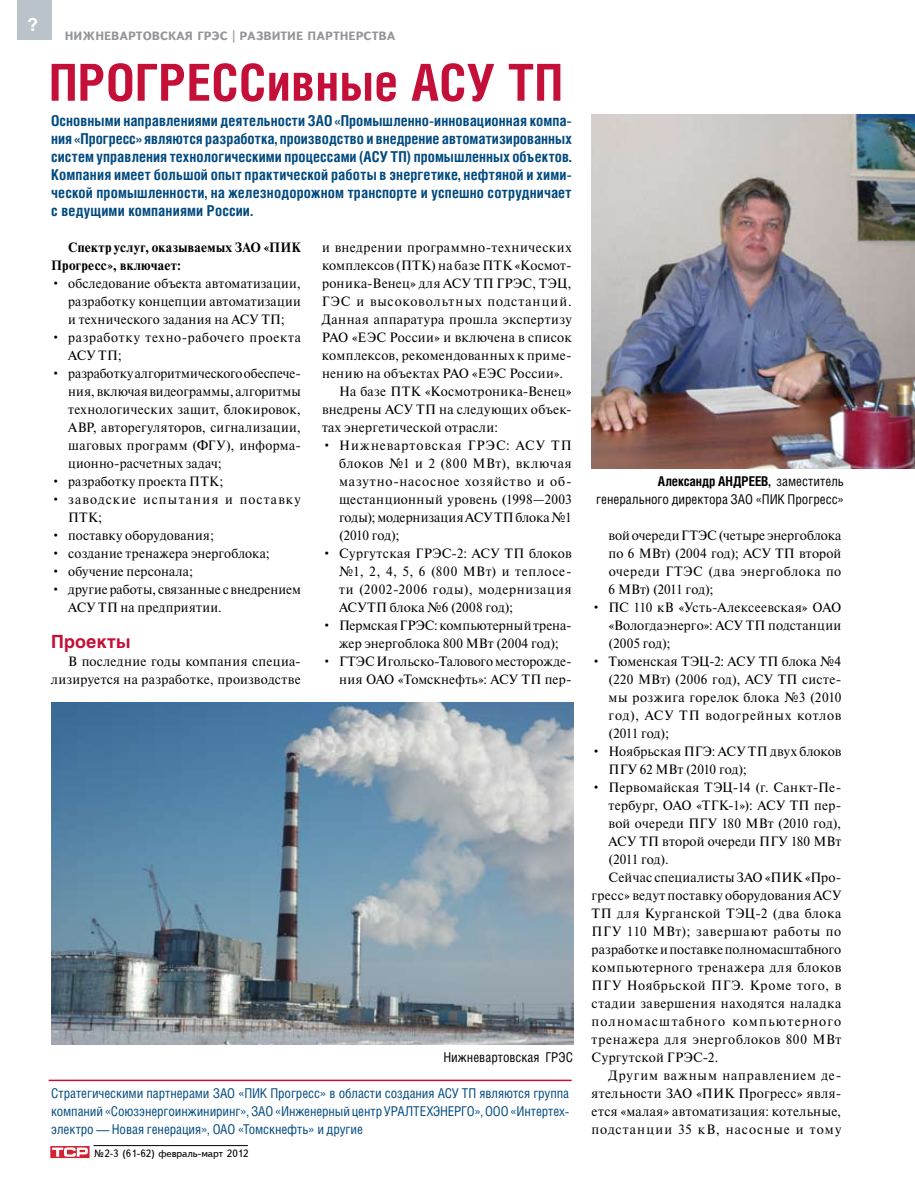
<style>
.page{position:relative;width:915px;height:1191px;background:#fff}
.page>*{position:absolute;margin:0;border:0;box-sizing:border-box;transform-origin:0 0}
.t1{font:700 51px "Helios Cond";letter-spacing:.01em;color:#c41039}
.t2{font:700 18px "Helios";letter-spacing:.01em;color:#c41039}
.t3{font:700 18px "Helios";color:#fff}
.t4{font:700 15px/18px "Helios Cond";letter-spacing:.01em;color:#004a80;text-align:justify}
.t5{font:13.5px/18px "Newton C";letter-spacing:.025em;color:#000;text-align:justify}
.t6{font:13.5px/18px "Helios Cond";letter-spacing:-.005em;color:#004a80;text-align:justify}
.t7{font:13.5px/18px "Newton C";letter-spacing:.005em;color:#000}
.t8{font:13.5px "Newton C";letter-spacing:.045em;color:#000}
.t9{font:13.5px/18px "Helios Cond";color:#000;text-align:right}
.t10{font:700 13.5px/18px "Newton C";letter-spacing:.025em;color:#000}
.t11{font:13.5px/18px "Newton C";letter-spacing:.055em;color:#000}
.t12{font:13.5px/18px "Newton C";letter-spacing:.095em;color:#000}
.t13{font:13.5px "Newton C";letter-spacing:.09em;color:#000}
.t14{font:13.5px "Newton C";letter-spacing:.07em;color:#000}
.t15{font:13.5px "Newton C";letter-spacing:.06em;color:#000}
.t16{font:13.5px "Newton C";letter-spacing:.08em;color:#000}
.t17{font:13.5px "Newton C";letter-spacing:.065em;color:#000}
.t18{font:700 12px "Text";color:#939598}
.t19{font:10.5px "Text";color:#000}
.s1{font-weight:700}
</style>
<div class="page">
<div style="left:17px;top:0;width:34px;height:40px;background:#bac3c9"></div>
<svg style="left:50px;top:1146px;width:39px;height:12px"></svg>
<hr style="left:93px;top:1145px;width:155px;height:1px;background:#000">
<img style="left:591px;top:115px;width:323px;height:353px">
<img style="left:51px;top:702px;width:522px;height:342px">
<hr style="left:49px;top:1079px;width:522px;height:2px;background:#c41039">
<h2 class="t3" style="left:27px;top:14px;width:13px">?</h2>
<p class="t18" style="left:65px;top:28px;width:332px">Нижн евартовская ГРЭС | Развитие партн ерства</p>
<h1 class="t1" style="left:49px;top:52px;width:515px">ПРОГРЕССивные АСУ ТП</h1>
<p class="t4" style="left:51px;top:111px;width:522px">Основными направлениями деятельности ЗАО «Промышленно-инновационная компа&shy;ния «Прогресс» являются разработка, производство и внедрение автоматизированных систем управления технологическими процессами (АСУ ТП) промышленных объектов.<br>Компания имеет большой опыт практической работы в энергетике, нефтяной и хими&shy;ческой промышленности, на железнодорожном транспорте и успешно сотрудничает с ведущими компаниями России.</p>
<p class="t10" style="left:51px;top:238px;width:251px;text-indent:17px">Спектр услуг, оказываемых ЗАО «ПИК<br>Прогресс», включает:</p>
<p class="t5" style="left:68px;top:274px;width:234px;text-indent:-17px">• обследование объекта автоматизации, разработку концепции автоматизации и технического задания на АСУ ТП;</p>
<p class="t11" style="left:68px;top:328px;width:234px;text-indent:-17px">• разработку техно-рабочего проекта<br>АСУ ТП;</p>
<p class="t5" style="left:68px;top:364px;width:234px;text-indent:-17px">• разработкуалгоритмическогообеспече&shy;ния, включая видеограммы, алгоритмы технологических защит, блокировок, АВР, авторегуляторов, сигнализации, шаговых программ (ФГУ), информа&shy;ционно-расчетных задач;</p>
<p class="t5" style="left:51px;top:472px;width:174px">• разработку проекта ПТК;</p>
<p class="t12" style="left:68px;top:490px;width:234px;text-indent:-17px">• заводские испытания и поставку<br>ПТК;</p>
<p class="t5" style="left:51px;top:526px;width:164px">• поставку оборудования;</p>
<p class="t5" style="left:51px;top:544px;width:220px">• создание тренажера энергоблока;</p>
<p class="t5" style="left:51px;top:562px;width:143px">• обучение персонала;</p>
<p class="t5" style="left:68px;top:580px;width:234px;text-indent:-17px">• другие работы, связанные с внедрением<br>АСУ ТП на предприятии.</p>
<h2 class="t2" style="left:51px;top:631px;width:81px">Проекты</h2>
<p class="t5" style="left:51px;top:652px;width:251px;text-align:right">В последние годы компания специа&shy;лизируется на разработке, производстве</p>
<p class="t8" style="left:322px;top:240px;width:251px">и внедрении программно-технических</p>
<p class="t5" style="left:322px;top:256px;width:251px">комплексов (ПТК) на базе ПТК «Космот-</p>
<p class="t5" style="left:322px;top:274px;width:251px">роника-Венец» для АСУ ТП ГРЭС, ТЭЦ,</p>
<p class="t14" style="left:322px;top:294px;width:251px">ГЭС и высоковольтных подстанций.</p>
<p class="t5" style="left:322px;top:310px;width:251px">Данная аппаратура прошла экспертизу</p>
<p class="t5" style="left:322px;top:328px;width:251px">РАО «ЕЭС России» и включена в список</p>
<p class="t5" style="left:322px;top:346px;width:251px">комплексов, рекомендованных к приме-</p>
<p class="t5" style="left:322px;top:364px;width:242px">нению на объектах РАО «ЕЭС России».</p>
<p class="t5" style="left:339px;top:382px;width:234px">На базе ПТК «Космотроника-Венец»</p>
<p class="t5" style="left:322px;top:400px;width:251px">внедрены АСУ ТП на следующих объек-</p>
<p class="t5" style="left:322px;top:418px;width:177px">тах энергетической отрасли:</p>
<p class="t5" style="left:339px;top:436px;width:234px;text-indent:-17px">• Нижневартовская ГРЭС: АСУ ТП блоков №1 и 2 (800 МВт), включая мазутно-насосное хозяйство и об&shy;щестанционный уровень (1998—2003 годы);модернизацияАСУТПблока№1 (2010 год);</p>
<p class="t5" style="left:339px;top:544px;width:234px;text-indent:-17px">• Сургутская ГРЭС-2: АСУ ТП блоков №1, 2, 4, 5, 6 (800 МВт) и теплосе&shy;ти (2002-2006 годы), модернизация АСУТП блока №6 (2008 год);</p>
<p class="t7" style="left:322px;top:616px;width:251px;text-align:center">• ПермскаяГРЭС:компьютерныйтрена&shy;жер энергоблока 800 МВт (2004 год);</p>
<p class="t7" style="left:322px;top:652px;width:251px;text-align:right">• ГТЭСИгольско-Таловогоместорожде&shy;ния ОАО «Томскнефть»: АСУ ТП пер-</p>
<p class="t9" style="left:443px;top:1048px;width:131px">Нижневартовская ГРЭС</p>
<p class="t6" style="left:51px;top:1084px;width:519px">Стратегическими партнерами ЗАО «ПИК Прогресс» в области создания АСУ ТП являются группа компаний «Союзэнергоинжиниринг», ЗАО «Инженерный центр УРАЛТЕХЭНЕРГО», ООО «Интертех&shy;электро — Новая генерация», ОАО «Томскнефть» и другие</p>
<p class="t19" style="left:93px;top:1147px;width:157px">¹2-3 (61-62) февраль-март 2012</p>
<p class="t9" style="left:596px;top:472px;width:249px"><span class="s1">Александр АНДРЕЕВ,</span> заместитель генерального директора ЗАО «ПИК Прогресс»</p>
<p class="t5" style="left:608px;top:526px;width:234px">войочередиГТЭС(четыре энергоблока по 6 МВт) (2004 год); АСУ ТП второй очереди ГТЭС (два энергоблока по 6 МВт) (2011 год);</p>
<p class="t5" style="left:608px;top:598px;width:234px;text-indent:-17px">• ПС 110 кВ «Усть-Алексеевская» ОАО «Вологдаэнерго»: АСУ ТП подстанции (2005 год);</p>
<p class="t5" style="left:608px;top:652px;width:234px;text-indent:-17px">• Тюменская ТЭЦ-2: АСУ ТП блока №4 (220 МВт) (2006 год), АСУ ТП систе&shy;мы розжига горелок блока №3 (2010 год), АСУ ТП водогрейных котлов (2011 год);</p>
<p class="t7" style="left:608px;top:742px;width:234px;text-indent:-17px">• Ноябрьская ПГЭ: АСУ ТП двух блоков<br>ПГУ 62 МВт (2010 год);</p>
<p class="t5" style="left:591px;top:778px;width:251px">• Первомайская ТЭЦ-14 (г. Санкт-Пе-</p>
<p class="t5" style="left:608px;top:796px;width:234px">тербург, ОАО «ТГК-1»): АСУ ТП пер-</p>
<p class="t5" style="left:608px;top:814px;width:234px">вой очереди ПГУ 180 МВт (2010 год),</p>
<p class="t5" style="left:608px;top:832px;width:234px">АСУ ТП второй очереди ПГУ 180 МВт</p>
<p class="t5" style="left:608px;top:850px;width:61px">(2011 год).</p>
<p class="t5" style="left:608px;top:868px;width:234px">Сейчас специалисты ЗАО «ПИК«Про-</p>
<p class="t5" style="left:591px;top:886px;width:251px">гресс» ведут поставку оборудованияАСУ</p>
<p class="t5" style="left:591px;top:904px;width:251px">ТП для Курганской ТЭЦ-2 (два блока</p>
<p class="t15" style="left:591px;top:924px;width:251px">ПГУ 110 МВт); завершают работы по</p>
<p class="t5" style="left:591px;top:940px;width:251px">разработкеипоставкеполномасштабного</p>
<p class="t5" style="left:591px;top:958px;width:251px">компьютерного тренажера для блоков</p>
<p class="t8" style="left:591px;top:978px;width:251px">ПГУ Ноябрьской ПГЭ. Кроме того, в</p>
<p class="t8" style="left:591px;top:996px;width:251px">стадии завершения находятся наладка</p>
<p class="t13" style="left:591px;top:1014px;width:251px">полномасштабного компьютерного</p>
<p class="t8" style="left:591px;top:1032px;width:251px">тренажера для энергоблоков 800 МВт</p>
<p class="t5" style="left:591px;top:1048px;width:128px">Сургутской ГРЭС-2.</p>
<p class="t17" style="left:608px;top:1068px;width:234px">Другим важным направлением де-</p>
<p class="t5" style="left:591px;top:1084px;width:251px">ятельности ЗАО «ПИК Прогресс» явля-</p>
<p class="t5" style="left:591px;top:1102px;width:251px">ется «малая» автоматизация: котельные,</p>
<p class="t16" style="left:591px;top:1122px;width:251px">подстанции 35 кВ, насосные и тому</p>
</div>
